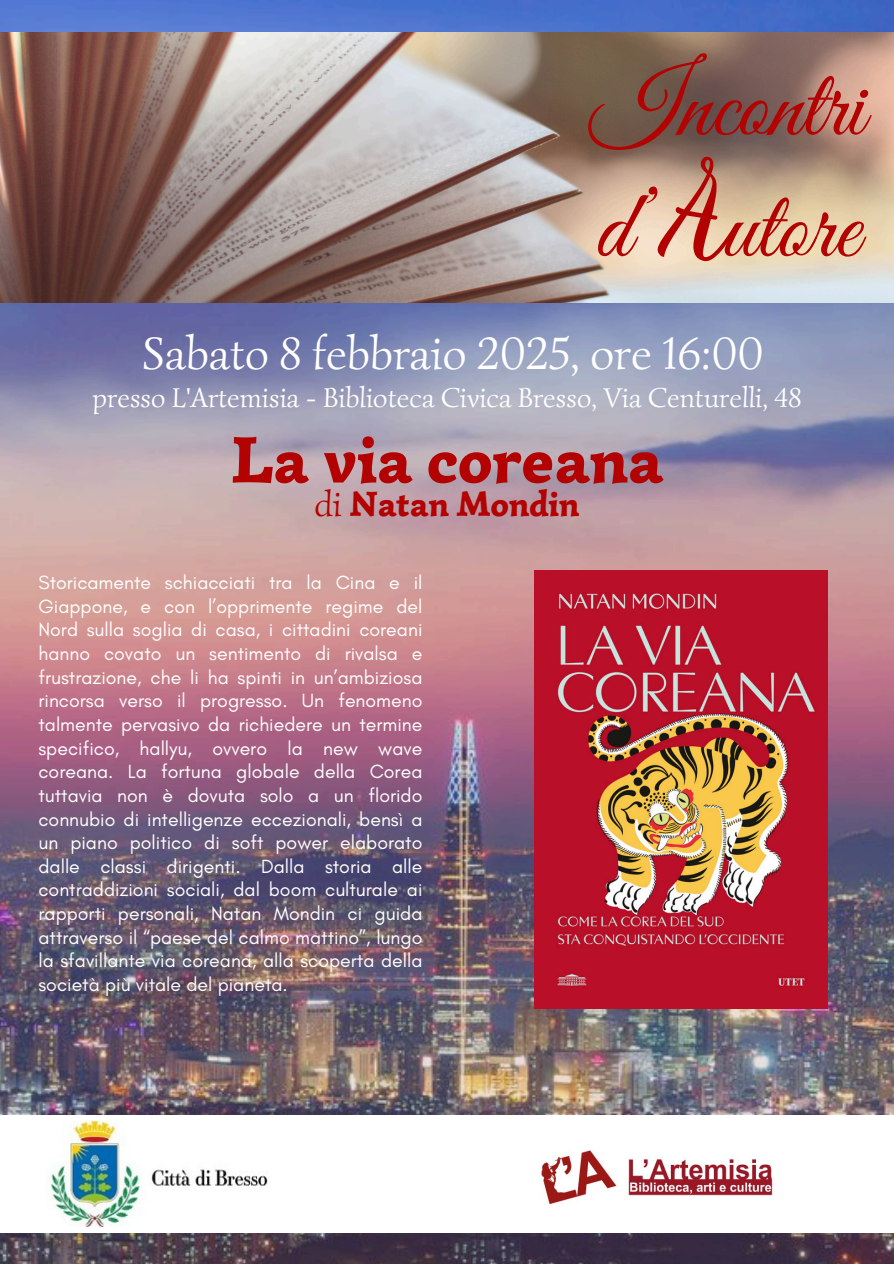
<style>
.page{position:relative;width:894px;height:1264px;background:#fff}
.page>*{position:absolute;margin:0;border:0;box-sizing:border-box;transform-origin:0 0}
.t1{font:97.65px/121.5px "Great Vibes";color:#b20202}
.t2{font:900 66.9px "Simonetta";color:#b20202}
.t3{font:46.35px "Simonetta";color:#fff}
.t4{font:900 35.4px "Simonetta";color:#b20202}
.t5{font:27.9px "Simonetta";color:#fff}
.t6{font:19.5px/23.7px "Glacial Indifference";color:#fff;text-align:justify}
.s1{font-weight:400}
</style>
<div class="page">
<img style="left:1px;top:0;width:892px;height:1263px">
<div style="left:0;top:1115px;width:893px;height:117px;background:#fff"></div>
<img style="left:50px;top:1120px;width:218px;height:107px">
<img style="left:541px;top:1150px;width:232px;height:55px">
<img style="left:1px;top:33px;width:892px;height:270px">
<img style="left:534px;top:570px;width:293px;height:438px">
<svg style="left:656px;top:149px;width:94px;height:122px;background:#d3bba0"></svg>
<p class="t1" style="left:589px;top:52px;width:276px">Incontri d’</p>
<p class="t1" style="left:722px;top:173px;width:138px">utore</p>
<h1 class="t3" style="left:142px;top:324px;width:623px">Sabato 8 febbraio 2025, ore 16:00</h1>
<p class="t5" style="left:93px;top:380px;width:710px">presso L'Artemisia - Biblioteca Civica Bresso, Via Centurelli, 48</p>
<h3 class="t2" style="left:230px;top:418px;width:434px">La via coreana</h3>
<h5 class="t4" style="left:314px;top:482px;width:266px"><span class="s1">di</span> Natan Mondin</h5>
<p class="t6" style="left:38px;top:570px;width:385px">Storicamente schiacciati tra la Cina e il Giappone, e con l’opprimente regime del Nord sulla soglia di casa, i cittadini coreani hanno covato un sentimento di rivalsa e frustrazione, che li ha spinti in un’ambiziosa rincorsa verso il progresso. Un fenomeno talmente pervasivo da richiedere un termine specifico, hallyu, ovvero la new wave coreana. La fortuna globale della Corea tuttavia non è dovuta solo a un florido connubio di intelligenze eccezionali, bensì a un piano politico di soft power elaborato dalle classi dirigenti. Dalla storia alle contraddizioni sociali, dal boom culturale ai rapporti personali, Natan Mondin ci guida attraverso il “paese del calmo mattino”, lungo la sfavillante via coreana, alla scoperta della società più vitale del pianeta.</p>
</div>
